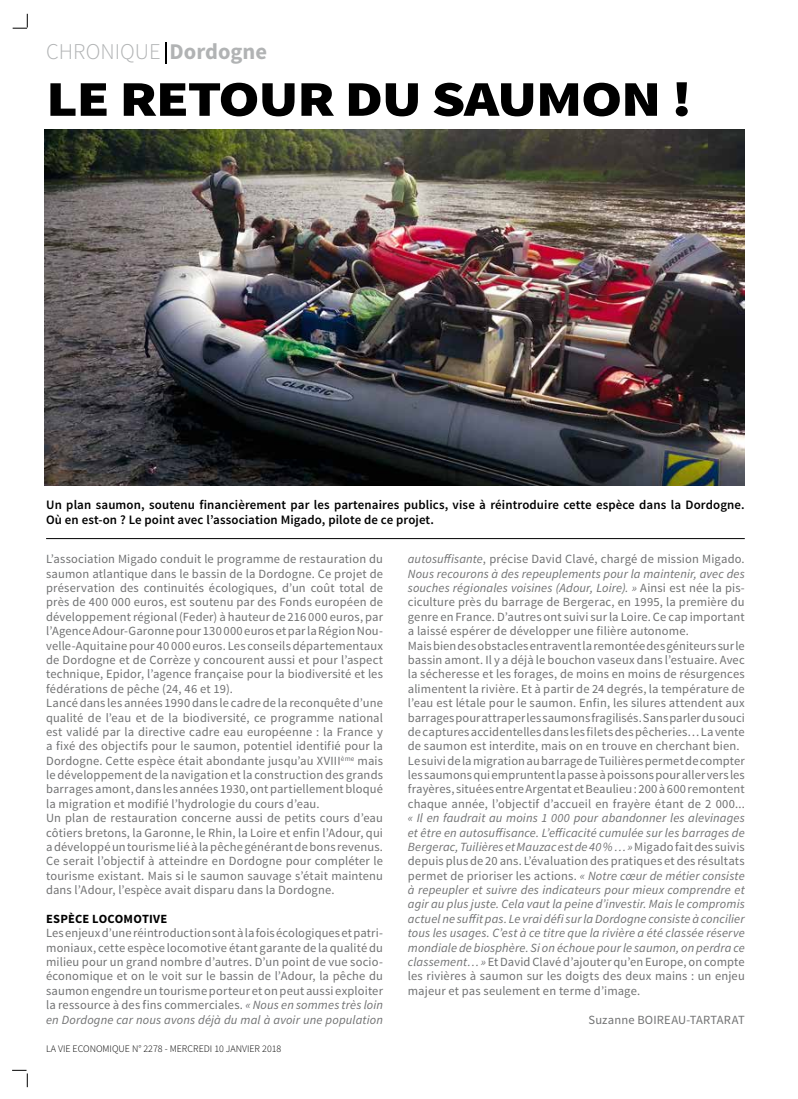
<style>
.page{position:relative;width:798px;height:1099px;background:#fff}
.page>*{position:absolute;margin:0;border:0;box-sizing:border-box;transform-origin:0 0}
.t1{font:900 50px "Source Sans Pro";letter-spacing:-.025em;color:#000;scale:1.2 1}
.t2{font:300 22.5px "Source Sans Pro";color:#b1b3b4}
.t3{font:600 12.88px/15.5px "Source Sans Pro";letter-spacing:.01em;color:#000}
.t4{font:12.5px/14.4px "Source Sans Pro";letter-spacing:.01em;color:#707172}
.t5{font:italic 12.5px/14.4px "Source Sans Pro";letter-spacing:.01em;color:#707172;text-align:justify}
.t6{font:700 12.5px "Source Sans Pro";letter-spacing:.015em;color:#000}
.t7{font:300 10px "Source Sans Pro";color:#000}
.s1{font-weight:700}
.s2{font-style:italic}
.s3{font-style:normal}
</style>
<div class="page">
<svg style="left:12px;top:1069px;width:16px;height:18px"></svg>
<svg style="left:13px;top:14px;width:15px;height:15px"></svg>
<svg style="left:165px;top:42px;width:1px;height:22px"></svg>
<img style="left:45px;top:129px;width:699px;height:356px">
<hr style="left:46px;top:538px;width:698px;height:1px;background:#000">
<h2 class="t2" style="left:46px;top:38px;width:222px">CHRONIQUE <span class="s1">Dordogne</span></h2>
<h1 class="t1" style="left:46px;top:67px;width:540px">LE RETOUR DU SAUMON !</h1>
<p class="t3" style="left:46px;top:497px;width:699px">Un plan saumon, soutenu financièrement par les partenaires publics, vise à réintroduire cette espèce dans la Dordogne.<br>Où en est-on ? Le point avec l’association Migado, pilote de ce projet.</p>
<p class="t4" style="left:46px;top:552px;width:338px">L’association Migado conduit le programme de restauration du saumon atlantique dans le bassin de la Dordogne. Ce projet de préservation des continuités écologiques, d’un coût total de près de 400 000 euros, est soutenu par des Fonds européen de développement régional (Feder) à hauteur de 216 000 euros, par l’Agence Adour-Garonne pour 130 000 euros et par la Région Nou&shy;velle-Aquitaine pour 40 000 euros. Les conseils départementaux de Dordogne et de Corrèze y concourent aussi et pour l’aspect technique, Epidor, l’agence française pour la biodiversité et les fédérations de pêche (24, 46 et 19).<br>Lancé dans les années 1990 dans le cadre de la reconquête d’une qualité de l’eau et de la biodiversité, ce programme national est validé par la directive cadre eau européenne : la France y a fixé des objectifs pour le saumon, potentiel identifié pour la Dordogne. Cette espèce était abondante jusqu’au XVIII<sup>ème</sup> mais le développement de la navigation et la construction des grands barrages amont, dans les années 1930, ont partiellement bloqué la migration et modifié l’hydrologie du cours d’eau.<br>Un plan de restauration concerne aussi de petits cours d’eau côtiers bretons, la Garonne, le Rhin, la Loire et enfin l’Adour, qui a développé un tourisme lié à la pêche générant de bons revenus.<br>Ce serait l’objectif à atteindre en Dordogne pour compléter le tourisme existant. Mais si le saumon sauvage s’était maintenu dans l’Adour, l’espèce avait disparu dans la Dordogne.</p>
<p class="t6" style="left:46px;top:910px;width:123px">ESPÈCE LOCOMOTIVE</p>
<p class="t4" style="left:46px;top:926px;width:338px;text-align:justify">Les enjeux d’une réintroduction sont à la fois écologiques et patri&shy;moniaux, cette espèce locomotive étant garante de la qualité du milieu pour un grand nombre d’autres. D’un point de vue socio&shy;économique et on le voit sur le bassin de l’Adour, la pêche du saumon engendre un tourisme porteur et on peut aussi exploiter la ressource à des fins commerciales. <span class="s2">« Nous en sommes très loin en Dordogne car nous avons déjà du mal à avoir une population</span></p>
<p class="t4" style="left:407px;top:552px;width:338px"><span class="s2">autosuffisante</span>, précise David Clavé, chargé de mission Migado.<br><span class="s2">Nous recourons à des repeuplements pour la maintenir, avec des souches régionales voisines (Adour, Loire). »</span> Ainsi est née la pis&shy;ciculture près du barrage de Bergerac, en 1995, la première du genre en France. D’autres ont suivi sur la Loire. Ce cap important a laissé espérer de développer une filière autonome.<br>Mais bien des obstacles entravent la remontée des géniteurs sur le bassin amont. Il y a déjà le bouchon vaseux dans l’estuaire. Avec la sécheresse et les forages, de moins en moins de résurgences alimentent la rivière. Et à partir de 24 degrés, la température de l’eau est létale pour le saumon. Enfin, les silures attendent aux barrages pour attraper les saumons fragilisés. Sans parler du souci de captures accidentelles dans les filets des pêcheries… La vente de saumon est interdite, mais on en trouve en cherchant bien.<br>Le suivi de la migration au barrage de Tuilières permet de compter les saumons qui empruntent la passe à poissons pour aller vers les frayères, situées entre Argentat et Beaulieu : 200 à 600 remontent chaque année, l’objectif d’accueil en frayère étant de 2 000...</p>
<p class="t5" style="left:407px;top:810px;width:338px">« Il en faudrait au moins 1 000 pour abandonner les alevinages et être en autosuffisance. L’efficacité cumulée sur les barrages de Bergerac, Tuilières et Mauzac est de 40 % … » <span class="s3">Migado fait des suivis depuis plus de 20 ans. L’évaluation des pratiques et des résultats permet de prioriser les actions.</span> « Notre cœur de métier consiste à repeupler et suivre des indicateurs pour mieux comprendre et agir au plus juste. Cela vaut la peine d’investir. Mais le compromis actuel ne suffit pas. Le vrai défi sur la Dordogne consiste à concilier tous les usages. C’est à ce titre que la rivière a été classée réserve mondiale de biosphère. Si on échoue pour le saumon, on perdra ce classement… » <span class="s3">Et David Clavé d’ajouter qu’en Europe, on compte les rivières à saumon sur les doigts des deux mains : un enjeu majeur et pas seulement en terme d’image.</span></p>
<p class="t4" style="left:588px;top:1012px;width:158px">Suzanne BOIREAU-TARTARAT</p>
<p class="t7" style="left:46px;top:1042px;width:237px">LA VIE ECONOMIQUE N° 2278 - MERCREDI 10 JANVIER 2018</p>
</div>
